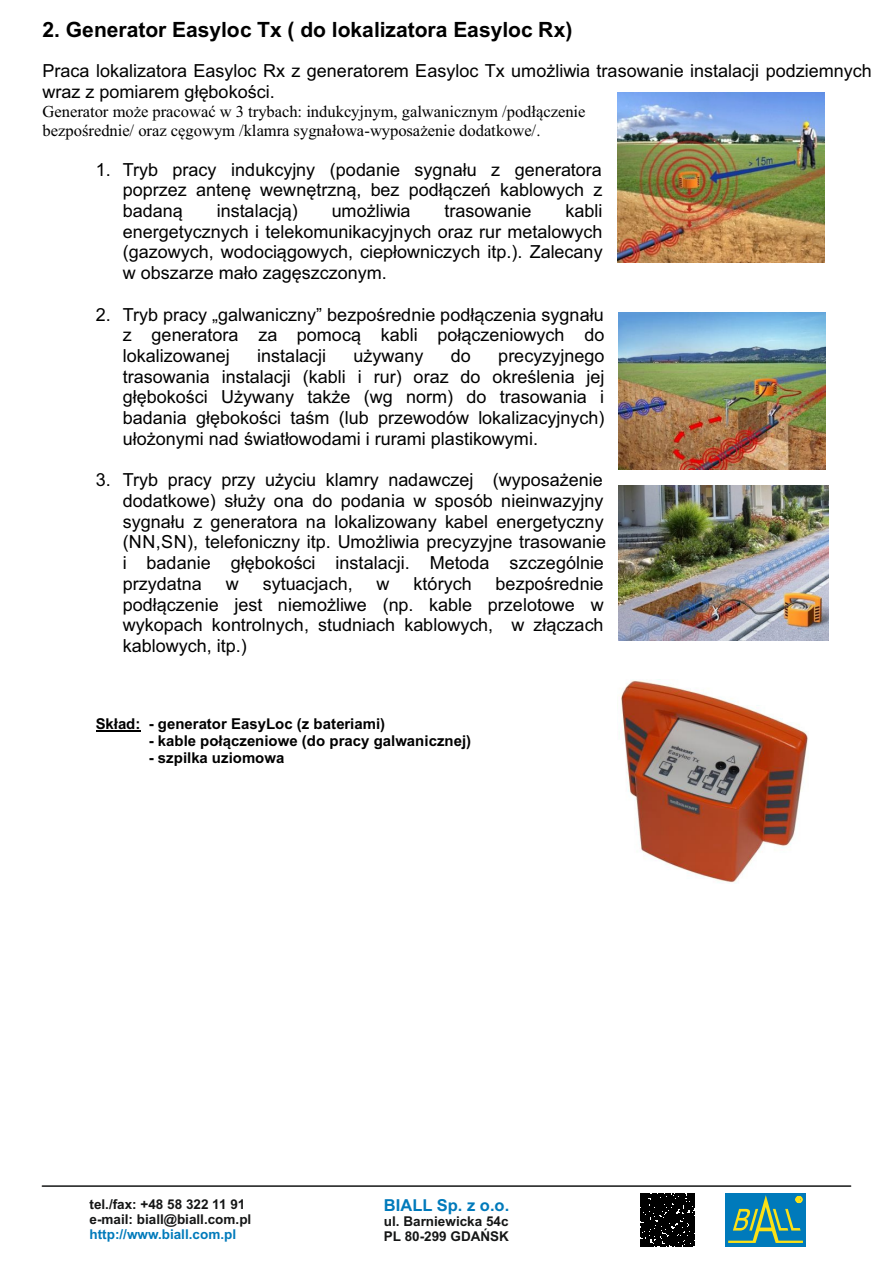
<style>
.page{position:relative;width:893px;height:1262px;background:#fff}
.page>*{position:absolute;margin:0;border:0;box-sizing:border-box;transform-origin:0 0}
.t1{font:700 21px "Arial";color:#000}
.t2{font:18px/20.7px "Arial";color:#000;text-align:justify}
.t3{font:16.5px/19px "Times New Roman";color:#000}
.t4{font:700 16.5px "Arial";color:#007abb}
.t5{font:700 15px "Arial";color:#000}
.t6{font:700 13.5px/15.1px "Arial";color:#151616}
.t7{font:700 13.5px "Arial";color:#007abb}
</style>
<div class="page">
<img style="left:617px;top:92px;width:207px;height:170px">
<img style="left:618px;top:485px;width:210px;height:156px">
<img style="left:619px;top:312px;width:206px;height:157px">
<hr style="left:96px;top:730px;width:44px;height:2px;background:#000">
<img style="left:621px;top:679px;width:187px;height:204px">
<hr style="left:42px;top:1185px;width:808px;height:1px;background:#151616">
<div style="left:725px;top:1193px;width:81px;height:54px;background:#007abb"></div>
<svg style="left:728px;top:1195px;width:75px;height:47px"></svg>
<div style="left:641px;top:1193px;width:53px;height:53px;background:#000"></div>
<p class="t1" style="left:42px;top:22px;width:531px">2. Generator Easyloc Tx ( do lokalizatora Easyloc Rx)</p>
<p class="t2" style="left:42px;top:62px;width:830px">Praca lokalizatora Easyloc Rx z generatorem Easyloc Tx umożliwia trasowanie instalacji podziemnych wraz z pomiarem głębokości.</p>
<p class="t3" style="left:42px;top:104px;width:544px">Generator może pracować w 3 trybach: indukcyjnym, galwanicznym /podłączenie bezpośrednie/ oraz cęgowym /klamra sygnałowa-wyposażenie dodatkowe/.</p>
<p class="t2" style="left:123px;top:161px;width:481px;text-indent:-27px">1. Tryb pracy indukcyjny (podanie sygnału z generatora poprzez antenę wewnętrzną, bez podłączeń kablowych z badaną</p>
<p class="t2" style="left:217px;top:202px;width:83px">instalacją)</p>
<p class="t2" style="left:331px;top:202px;width:80px">umożliwia</p>
<p class="t2" style="left:444px;top:202px;width:89px">trasowanie</p>
<p class="t2" style="left:123px;top:202px;width:481px;text-indent:443px">kabli energetycznych i telekomunikacyjnych oraz rur metalowych (gazowych, wodociągowych, ciepłowniczych itp.). Zalecany w obszarze mało zagęszczonym.</p>
<p class="t2" style="left:123px;top:305px;width:483px;text-indent:-27px">2. Tryb pracy „galwaniczny” bezpośrednie podłączenia sygnału z generatora za pomocą kabli połączeniowych do lokalizowanej</p>
<p class="t2" style="left:123px;top:347px;width:483px;text-indent:375px">precyzyjnego trasowania instalacji (kabli i rur) oraz do określenia jej głębokości Używany także (wg norm) do trasowania i badania głębokości taśm (lub przewodów lokalizacyjnych) ułożonymi nad światłowodami i rurami plastikowymi.</p>
<p class="t2" style="left:123px;top:471px;width:485px;text-align:left;text-indent:-27px">3. Tryb pracy przy użyciu klamry nadawczej (wyposażenie dodatkowe) służy ona do podania w sposób nieinwazyjny sygnału z generatora na lokalizowany kabel energetyczny (NN,SN), telefoniczny itp. Umożliwia precyzyjne trasowanie i badanie głębokości instalacji. Metoda szczególnie przydatna</p>
<p class="t2" style="left:257px;top:347px;width:70px">instalacji</p>
<p class="t2" style="left:353px;top:347px;width:72px">używany</p>
<p class="t2" style="left:451px;top:347px;width:22px">do</p>
<p class="t2" style="left:123px;top:575px;width:482px;text-indent:373px">bezpośrednie podłączenie jest niemożliwe (np. kable przelotowe w wykopach kontrolnych, studniach kablowych, w złączach kablowych, itp.)</p>
<p class="t2" style="left:226px;top:575px;width:14px">w</p>
<p class="t2" style="left:263px;top:575px;width:91px">sytuacjach,</p>
<p class="t2" style="left:376px;top:575px;width:14px">w</p>
<p class="t2" style="left:413px;top:575px;width:60px">których</p>
<p class="t5" style="left:96px;top:717px;width:291px">Skład: - generator EasyLoc (z bateriami)</p>
<p class="t5" style="left:149px;top:735px;width:324px">- kable połączeniowe (do pracy galwanicznej)</p>
<p class="t5" style="left:149px;top:752px;width:137px">- szpilka uziomowa</p>
<p class="t6" style="left:89px;top:1197px;width:163px">tel./fax: +48 58 322 11 91 e-mail: biall@biall.com.pl</p>
<p class="t7" style="left:89px;top:1228px;width:148px">http://www.biall.com.pl</p>
<p class="t4" style="left:384px;top:1198px;width:127px">BIALL Sp. z o.o.</p>
<p class="t6" style="left:384px;top:1215px;width:127px">ul. Barniewicka 54c<br>PL 80-299 GDAŃSK</p>
</div>
